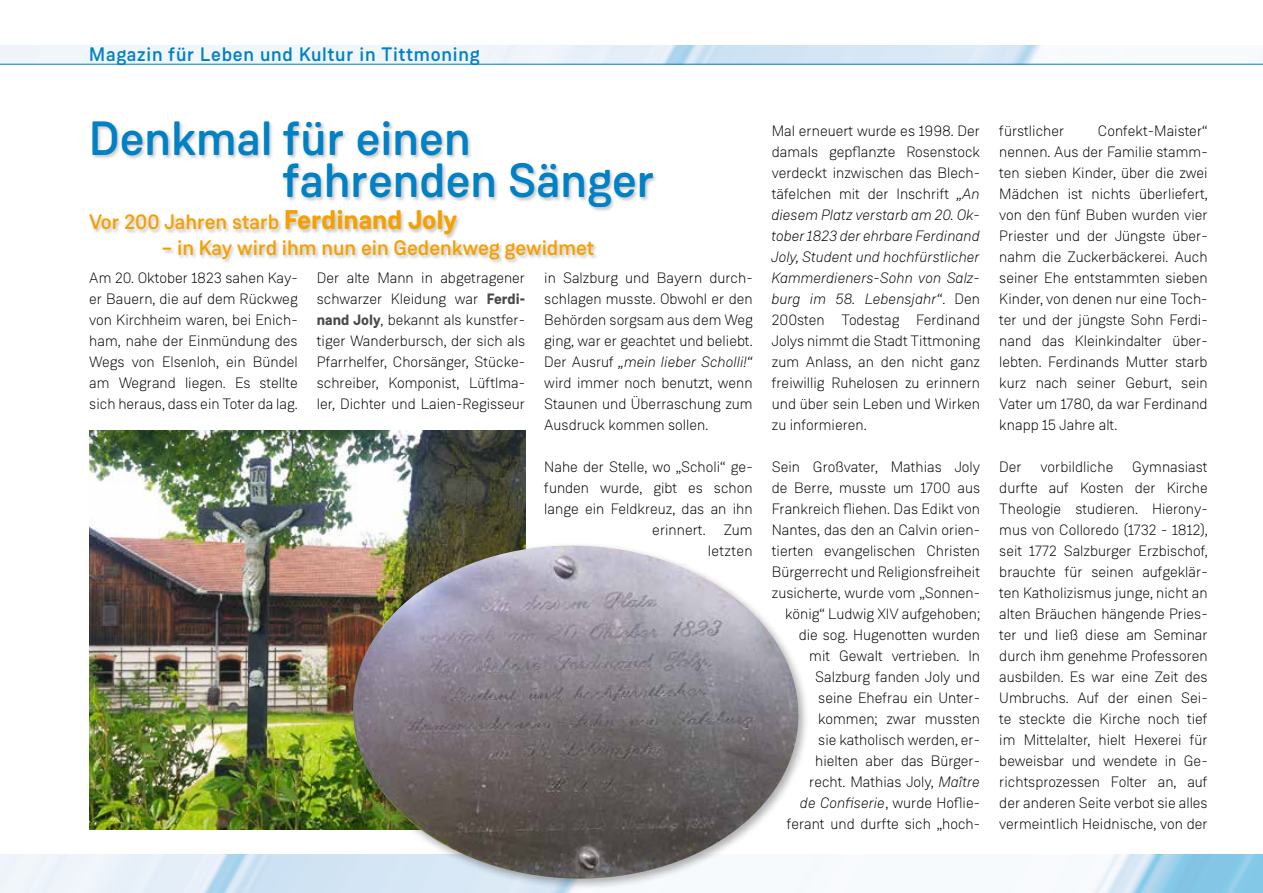
<style>
.page{position:relative;width:1263px;height:893px;background:#fff}
.page>*{position:absolute;margin:0;border:0;box-sizing:border-box;transform-origin:0 0}
.t1{font:500 48px/42px "Weissenhof Grotesk";color:#0081c6}
.t2{font:500 21px "Weissenhof Grotesk";color:#f6a000}
.t3{font:500 19.5px "Weissenhof Grotesk";letter-spacing:.04em;color:#0081c6}
.t4{font:300 15px/21px "Weissenhof Grotesk";color:#000;text-align:justify}
.s1{font-weight:700;font-size:27px}
.s2{font-weight:700;color:#4a4a49}
.s3{font-style:italic}
</style>
<div class="page">
<img style="left:0;top:45px;width:1263px;height:19px">
<hr style="left:0;top:64px;width:1263px;height:1px;background:#0081c6">
<img style="left:0;top:855px;width:1263px;height:38px">
<div style="left:88px;top:120px;width:570px;height:144px;background:#000;opacity:.22"></div>
<img style="left:89px;top:430px;width:436px;height:399px">
<div style="left:348px;top:541px;width:461px;height:349px;background:#000;opacity:.33"></div>
<img style="left:350px;top:546px;width:451px;height:336px">
<h3 class="t3" style="left:89px;top:43px;width:392px">Magazin für Leben und Kultur in Tittmoning</h3>
<h1 class="t1" style="left:283px;top:118px;width:373px;text-indent:-194px">Denkmal für einen fahrenden Sänger</h1>
<h2 class="t2" style="left:89px;top:209px;width:369px">Vor 200 Jahren starb <span class="s1">Ferdinand Joly</span></h2>
<h2 class="t2" style="left:162px;top:234px;width:434px">– in Kay wird ihm nun ein Gedenkweg gewidmet</h2>
<p class="t4" style="left:89px;top:267px;width:210px">Am 20. Oktober 1823 sahen Kay&shy;er Bauern, die auf dem Rückweg von Kirchheim waren, bei Enich&shy;ham, nahe der Einmündung des Wegs von Elsenloh, ein Bündel am Wegrand liegen. Es stellte sich heraus, dass ein Toter da lag.</p>
<p class="t4" style="left:317px;top:267px;width:210px">Der alte Mann in abgetragener schwarzer Kleidung war <span class="s2">Ferdi&shy;nand Joly</span>, bekannt als kunstfer&shy;tiger Wanderbursch, der sich als Pfarrhelfer, Chorsänger, Stücke&shy;schreiber, Komponist, Lüftlma&shy;ler, Dichter und Laien-Regisseur</p>
<p class="t4" style="left:544px;top:267px;width:210px">in Salzburg und Bayern durch&shy;schlagen musste. Obwohl er den Behörden sorgsam aus dem Weg ging, war er geachtet und beliebt.<br>Der Ausruf <span class="s3">„mein lieber Scholli!“ </span>wird immer noch benutzt, wenn Staunen und Überraschung zum Ausdruck kommen sollen.</p>
<p class="t4" style="left:544px;top:456px;width:210px;text-align:right">Nahe der Stelle, wo „Scholi“ ge&shy;funden wurde, gibt es schon lange ein Feldkreuz, das an ihn erinnert. Zum<br>letzten</p>
<p class="t4" style="left:772px;top:120px;width:210px">Mal erneuert wurde es 1998. Der damals gepflanzte Rosenstock verdeckt inzwischen das Blech&shy;täfelchen mit der Inschrift <span class="s3">„An diesem Platz verstarb am 20. Ok&shy;tober 1823 der ehrbare Ferdinand Joly, Student und hochfürstlicher Kammerdieners-Sohn von Salz&shy;burg im 58. Lebensjahr“</span>. Den 200sten Todestag Ferdinand Jolys nimmt die Stadt Tittmoning zum Anlass, an den nicht ganz freiwillig Ruhelosen zu erinnern und über sein Leben und Wirken zu informieren.</p>
<p class="t4" style="left:772px;top:456px;width:210px;text-align:right">Sein Großvater, Mathias Joly de Berre, musste um 1700 aus<br>Frankreich fliehen. Das Edikt von<br>Nantes, das den an Calvin orien&shy;tierten evangelischen Christen<br>Bürgerrecht und Religionsfreiheit zusicherte, wurde vom „Sonnen&shy;könig“ Ludwig XIV aufgehoben; die sog. Hugenotten wurden<br>mit Gewalt vertrieben. In<br>Salzburg fanden Joly und<br>seine Ehefrau ein Unter&shy;kommen; zwar mussten<br>sie katholisch werden, er&shy;hielten aber das Bürger-<br>recht. Mathias Joly, <span class="s3">Maître<br>de Confiserie</span>, wurde Hoflie&shy;ferant und durfte sich „hoch-</p>
<p class="t4" style="left:999px;top:120px;width:210px;text-indent:99px">Confekt-Maister“ nennen. Aus der Familie stamm&shy;ten sieben Kinder, über die zwei Mädchen ist nichts überliefert, von den fünf Buben wurden vier Priester und der Jüngste über&shy;nahm die Zuckerbäckerei. Auch seiner Ehe entstammten sieben Kinder, von denen nur eine Toch&shy;ter und der jüngste Sohn Ferdi&shy;nand das Kleinkindalter über&shy;lebten. Ferdinands Mutter starb kurz nach seiner Geburt, sein Vater um 1780, da war Ferdinand knapp 15 Jahre alt.</p>
<p class="t4" style="left:999px;top:456px;width:210px">Der vorbildliche Gymnasiast durfte auf Kosten der Kirche Theologie studieren. Hierony&shy;mus von Colloredo (1732 - 1812), seit 1772 Salzburger Erzbischof, brauchte für seinen aufgeklär&shy;ten Katholizismus junge, nicht an alten Bräuchen hängende Pries&shy;ter und ließ diese am Seminar durch ihm genehme Professoren ausbilden. Es war eine Zeit des Umbruchs. Auf der einen Sei&shy;te steckte die Kirche noch tief im Mittelalter, hielt Hexerei für beweisbar und wendete in Ge&shy;richtsprozessen Folter an, auf der anderen Seite verbot sie alles vermeintlich Heidnische, von der</p>
<p class="t4" style="left:999px;top:120px;width:66px">fürstlicher</p>
</div>
